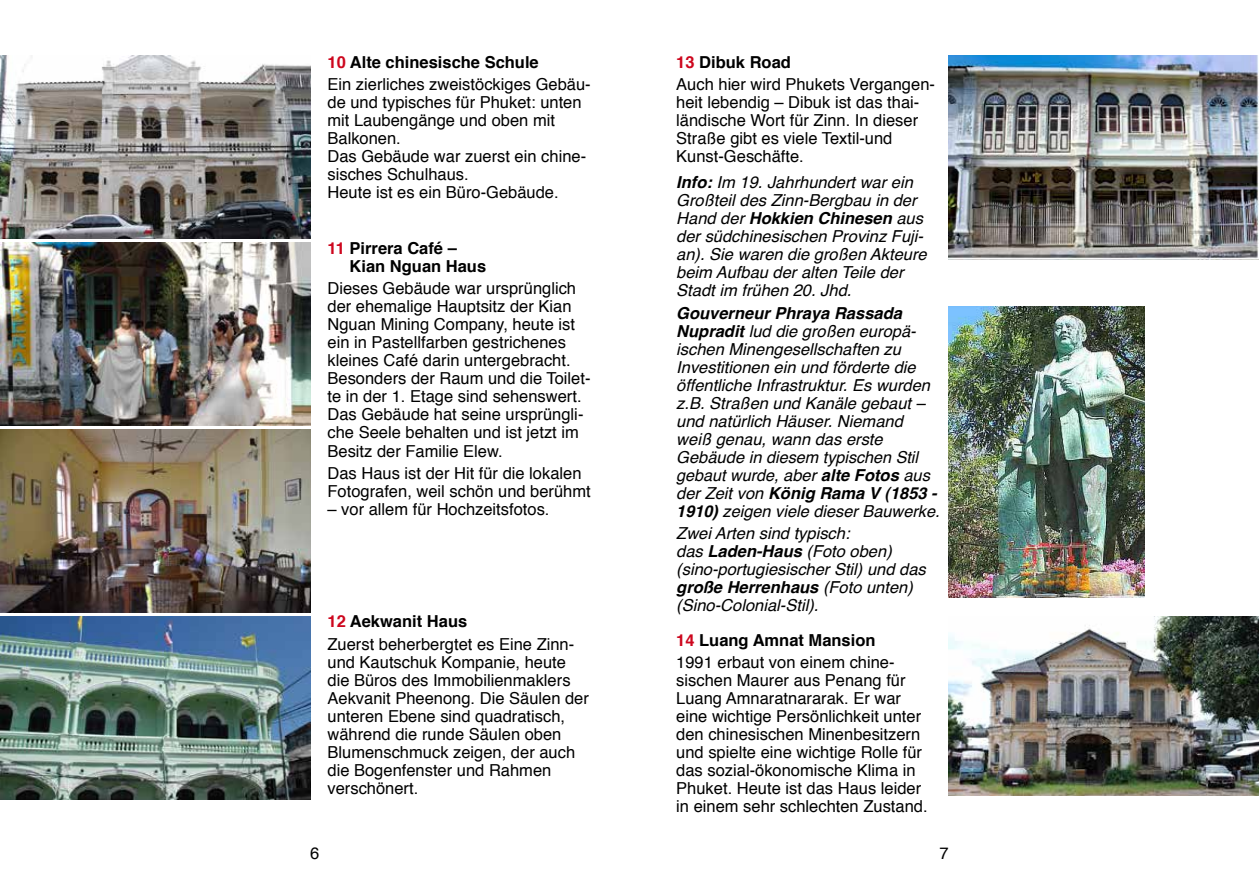
<style>
.page{position:relative;width:1259px;height:893px;background:#fff}
.page>*{position:absolute;margin:0;border:0;box-sizing:border-box;transform-origin:0 0}
.t1{font:16.5px/18px "Helvetica";color:#000}
.t2{font:italic 16.5px/18px "Helvetica";color:#000}
.t3{font:700 16.5px/18px "Helvetica";color:#000}
.s1{font-weight:700;color:#cd071e}
.s2{font-weight:700}
.s3{color:#cd071e}
</style>
<div class="page">
<img style="left:0;top:56px;width:310px;height:182px">
<img style="left:0;top:242px;width:310px;height:183px">
<img style="left:0;top:617px;width:310px;height:182px">
<img style="left:0;top:429px;width:310px;height:183px">
<img style="left:948px;top:55px;width:311px;height:205px">
<img style="left:948px;top:306px;width:196px;height:291px">
<img style="left:948px;top:617px;width:311px;height:178px">
<p class="t1" style="left:327px;top:51px;width:265px;line-height:22.2px"><span class="s1">10</span> <span class="s2">Alte chinesische Schule<br></span>Ein zierliches zweistöckiges Gebäu-</p>
<p class="t1" style="left:327px;top:94px;width:260px">de und typisches für Phuket: unten mit Laubengänge und oben mit<br>Balkonen.<br>Das Gebäude war zuerst ein chine&shy;sisches Schulhaus.<br>Heute ist es ein Büro-Gebäude.</p>
<p class="t3" style="left:349px;top:240px;width:138px;text-indent:-22px"><span class="s3">11</span> Pirrera Café –<br>Kian Nguan Haus</p>
<p class="t1" style="left:327px;top:280px;width:264px">Dieses Gebäude war ursprünglich der ehemalige Hauptsitz der Kian Nguan Mining Company, heute ist ein in Pastellfarben gestrichenes kleines Café darin untergebracht.<br>Besonders der Raum und die Toilet&shy;te in der 1. Etage sind sehenswert.<br>Das Gebäude hat seine ursprüngli&shy;che Seele behalten und ist jetzt im Besitz der Familie Elew.</p>
<p class="t1" style="left:327px;top:464px;width:265px">Das Haus ist der Hit für die lokalen<br>Fotografen, weil schön und berühmt</p>
<p class="t1" style="left:327px;top:500px;width:223px">– vor allem für Hochzeitsfotos.</p>
<p class="t1" style="left:327px;top:611px;width:248px;line-height:22.2px"><span class="s1">12</span> <span class="s2">Aekwanit Haus<br></span>Zuerst beherbergtet es Eine Zinn-</p>
<p class="t1" style="left:327px;top:653px;width:263px">und Kautschuk Kompanie, heute die Büros des Immobilienmaklers<br>Aekvanit Pheenong. Die Säulen der unteren Ebene sind quadratisch, während die runde Säulen oben<br>Blumenschmuck zeigen, der auch die Bogenfenster und Rahmen verschönert.</p>
<p class="t1" style="left:310px;top:844px;width:11px">6</p>
<p class="t1" style="left:676px;top:51px;width:260px;line-height:22.2px"><span class="s1">13</span> <span class="s2">Dibuk Road<br></span>Auch hier wird Phukets Vergangen-</p>
<p class="t1" style="left:676px;top:94px;width:245px">heit lebendig – Dibuk ist das thai&shy;ländische Wort für Zinn. In dieser<br>Straße gibt es viele Textil-und<br>Kunst-Geschäfte.</p>
<p class="t2" style="left:676px;top:174px;width:252px"><span class="s2">Info:</span> Im 19. Jahrhundert war ein<br>Großteil des Zinn-Bergbau in der<br>Hand der <span class="s2">Hokkien Chinesen</span> aus der südchinesischen Provinz Fuji&shy;an). Sie waren die großen Akteure beim Aufbau der alten Teile der<br>Stadt im frühen 20. Jhd.</p>
<p class="t2" style="left:676px;top:304px;width:265px"><span class="s2">Gouverneur Phraya Rassada<br>Nupradit</span> lud die großen europä&shy;ischen Minengesellschaften zu<br>Investitionen ein und förderte die öffentliche Infrastruktur. Es wurden z.B. Straßen und Kanäle gebaut – und natürlich Häuser. Niemand weiß genau, wann das erste<br>Gebäude in diesem typischen Stil gebaut wurde, aber <span class="s2">alte Fotos</span> aus der Zeit von <span class="s2">König Rama V (1853 -<br>1910)</span> zeigen viele dieser Bauwerke.</p>
<p class="t2" style="left:676px;top:524px;width:251px">Zwei Arten sind typisch:<br>das <span class="s2">Laden-Haus</span> (Foto oben) (sino-portugiesischer Stil) und das <span class="s2">große Herrenhaus</span> (Foto unten) (Sino-Colonial-Stil).</p>
<p class="t1" style="left:676px;top:630px;width:220px;line-height:22.2px"><span class="s1">14</span> <span class="s2">Luang Amnat Mansion<br></span>1991 erbaut von einem chine-</p>
<p class="t1" style="left:676px;top:672px;width:253px">sischen Maurer aus Penang für Luang Amnaratnararak. Er war eine wichtige Persönlichkeit unter den chinesischen Minenbesitzern und spielte eine wichtige Rolle für das sozial-ökonomische Klima in Phuket. Heute ist das Haus leider in einem sehr schlechten Zustand.</p>
<p class="t1" style="left:939px;top:844px;width:11px">7</p>
</div>
